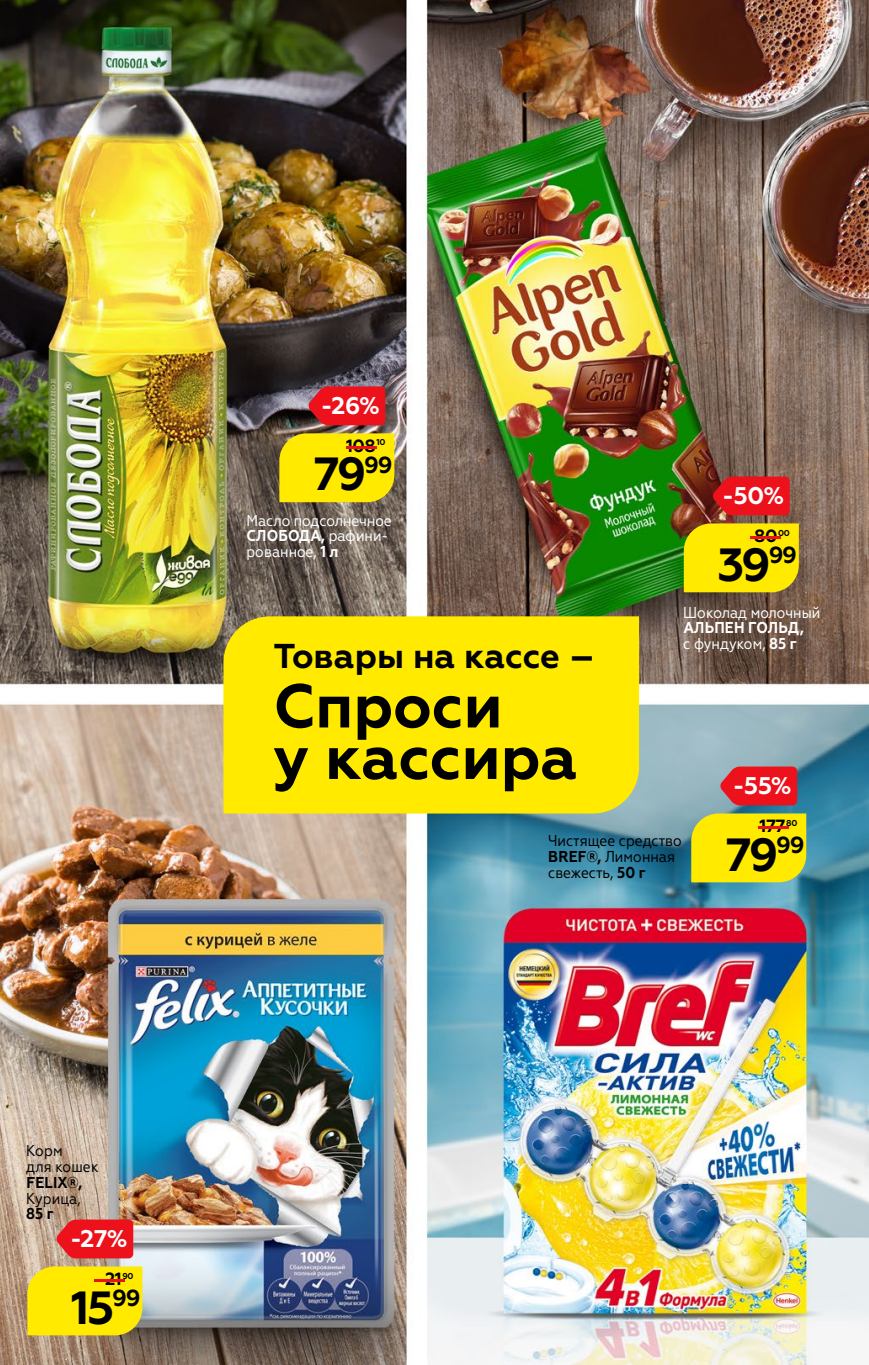
<style>
.page{position:relative;width:869px;height:1365px;background:#fff}
.page>*{position:absolute;margin:0;border:0;box-sizing:border-box;transform-origin:0 0}
.t1{font:700 61.6px/51.4px "Geometria";color:#000}
.t2{font:700 46.38px "Geometria";letter-spacing:-.065em;color:#000}
.t3{font:700 34.48px "Geometria";color:#000}
.t4{font:700 24.15px "Geometria";color:#fff}
.t5{font:700 17.68px "Geometria";letter-spacing:-.03em;color:#000}
.t6{font:15.75px/15.8px "Geometria Narrow";color:#fff}
.t7{font:15.75px/15.8px "Geometria Narrow";color:#000}
.t8{font:700 8.58px "Geometria";letter-spacing:-.03em;color:#000}
.s1{font-weight:700}
.s2{font-size:17.68px;color:#ed111c}
</style>
<div class="page">
<img style="left:0;top:0;width:868px;height:1364px">
<div style="left:691px;top:813px;width:114px;height:69px;background:#ffea00"></div>
<svg style="left:719px;top:766px;width:77px;height:39px;background:#e2242f"></svg>
<div style="left:683px;top:523px;width:115px;height:69px;background:#ffea00"></div>
<svg style="left:712px;top:476px;width:77px;height:39px;background:#df151d"></svg>
<div style="left:279px;top:433px;width:115px;height:69px;background:#ffea00"></div>
<svg style="left:308px;top:386px;width:77px;height:39px;background:#de1923"></svg>
<div style="left:27px;top:1266px;width:115px;height:69px;background:#ffea00"></div>
<svg style="left:56px;top:1219px;width:77px;height:39px;background:#e82128"></svg>
<div style="left:223px;top:616px;width:415px;height:197px;background:#ffea00"></div>
<p class="t7" style="left:26px;top:1142px;width:74px">Корм<br>для кошек<br><span class="s1">FELIX®,<br></span>Курица,<br><span class="s1">85 г</span></p>
<p class="t4" style="left:70px;top:1223px;width:59px">-27%</p>
<p class="t8" style="left:85px;top:1270px;width:50px"><span class="s2">-</span>90</p>
<p class="t5" style="left:105px;top:1268px;width:18px">21</p>
<p class="t2" style="left:71px;top:1279px;width:71px">15<sup>99</sup></p>
<p class="t4" style="left:321px;top:391px;width:60px">-26%</p>
<p class="t8" style="left:337px;top:437px;width:50px"><span class="s2">-</span>10</p>
<p class="t5" style="left:346px;top:435px;width:31px">108</p>
<p class="t2" style="left:313px;top:446px;width:80px">79<sup>99</sup></p>
<p class="t6" style="left:246px;top:512px;width:147px">Масло подсолнечное<br><span class="s1">СЛОБОДА,</span> рафини&shy;рованное, <span class="s1">1 л</span></p>
<p class="t3" style="left:273px;top:635px;width:323px">Товары на кассе –</p>
<p class="t1" style="left:273px;top:681px;width:305px">Cпроси<br>у кассира</p>
<p class="t4" style="left:722px;top:481px;width:64px">-50%</p>
<p class="t8" style="left:741px;top:527px;width:50px"><span class="s2">-</span>00</p>
<p class="t5" style="left:754px;top:525px;width:25px">80</p>
<p class="t2" style="left:717px;top:537px;width:81px">39<sup>99</sup></p>
<p class="t6" style="left:683px;top:604px;width:138px">Шоколад молочный<br><span class="s1">АЛЬПЕН ГОЛЬД,<br></span>с фундуком, <span class="s1">85 г</span></p>
<p class="t4" style="left:732px;top:770px;width:61px">-55%</p>
<p class="t8" style="left:748px;top:817px;width:50px"><span class="s2">-</span>80</p>
<p class="t5" style="left:759px;top:815px;width:27px">177</p>
<p class="t7" style="left:548px;top:832px;width:135px">Чистящее средство<br><span class="s1">BREF®,</span> Лимонная свежесть, <span class="s1">50 г</span></p>
<p class="t2" style="left:725px;top:826px;width:80px">79<sup>99</sup></p>
</div>
